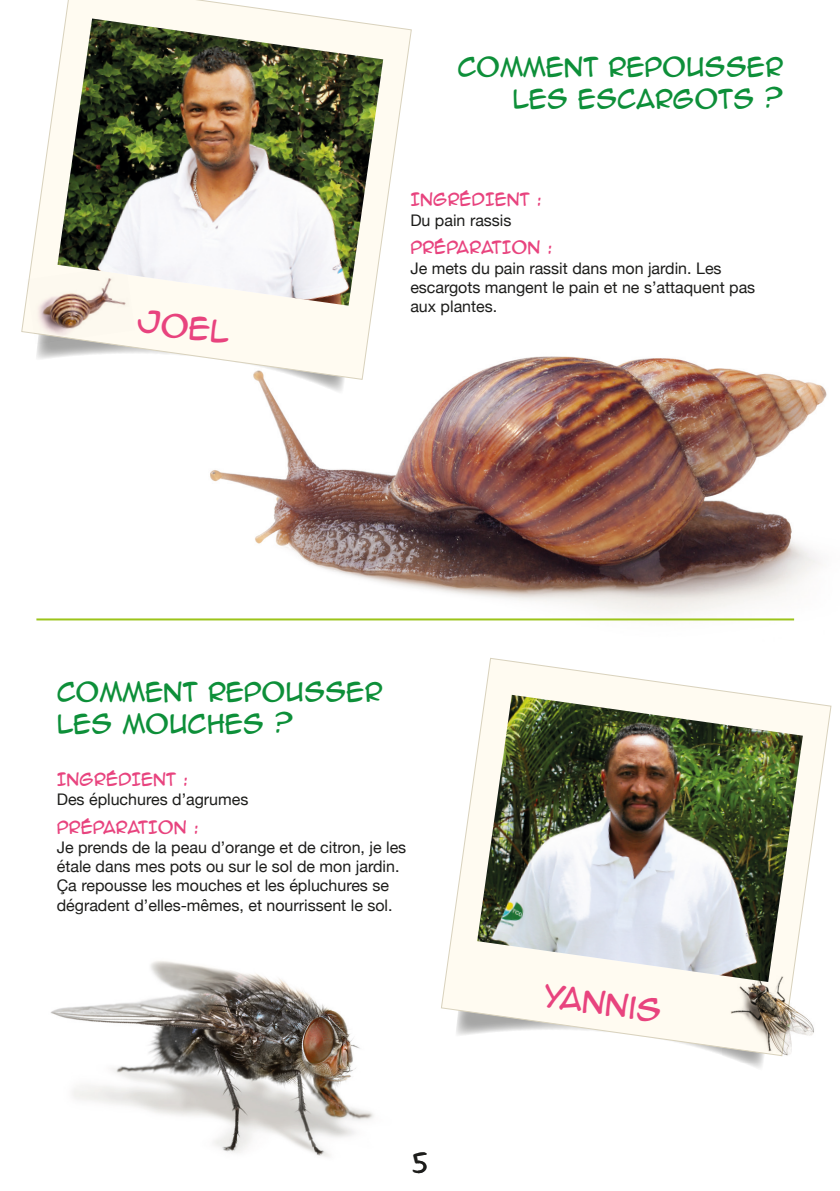
<style>
.page{position:relative;width:840px;height:1191px;background:#fff}
.page>*{position:absolute;margin:0;border:0;box-sizing:border-box;transform-origin:0 0}
.t1{font:28.4px "Anime Ace 2.0 BB";color:#e8437e}
.t2{font:24px "Anime Ace 2.0 BB";color:#0d8f39}
.t3{font:24px "Anime Ace 2.0 BB";color:#1d1d1b}
.t4{font:16px/19.2px "Helvetica Neue";color:#1d1d1b}
.t5{font:16px "Anime Ace 2.0 BB";color:#e8437e}
</style>
<div class="page">
<img style="left:50px;top:961px;width:324px;height:196px">
<img style="left:159px;top:356px;width:673px;height:352px">
<svg style="left:159px;top:380px;width:188px;height:16px"></svg>
<svg style="left:21px;top:0;width:391px;height:380px"></svg>
<img style="left:57px;top:19px;width:326px;height:287px">
<img style="left:26px;top:265px;width:109px;height:79px">
<svg style="left:737px;top:1060px;width:26px;height:8px"></svg>
<svg style="left:440px;top:657px;width:391px;height:399px"></svg>
<img style="left:477px;top:695px;width:325px;height:287px">
<hr style="left:36px;top:618px;width:757px;height:2px;background:#9cc41b">
<img style="left:724px;top:966px;width:96px;height:94px">
<p class="t1" style="left:139px;top:302px;width:95px;rotate:8deg">JOEL</p>
<p class="t2" style="left:457px;top:51px;width:327px">COMMENT REPOUSSER</p>
<p class="t2" style="left:512px;top:83px;width:272px">LES ESCARGOTS ?</p>
<p class="t5" style="left:410px;top:189px;width:133px">INGRÉDIENT :</p>
<p class="t4" style="left:410px;top:211px;width:103px">Du pain rassis</p>
<p class="t5" style="left:410px;top:237px;width:143px">PRÉPARATION :</p>
<p class="t4" style="left:410px;top:259px;width:346px">Je mets du pain rassit dans mon jardin. Les escargots mangent le pain et ne s’attaquent pas aux plantes.</p>
<p class="t2" style="left:57px;top:676px;width:327px">COMMENT REPOUSSER</p>
<p class="t2" style="left:57px;top:708px;width:238px">LES MOUCHES ?</p>
<p class="t5" style="left:57px;top:768px;width:133px">INGRÉDIENT :</p>
<p class="t4" style="left:57px;top:790px;width:193px">Des épluchures d’agrumes</p>
<p class="t5" style="left:57px;top:816px;width:143px">PRÉPARATION :</p>
<p class="t4" style="left:57px;top:838px;width:351px">Je prends de la peau d’orange et de citron, je les étale dans mes pots ou sur le sol de mon jardin.<br>Ça repousse les mouches et les épluchures se dégradent d’elles-mêmes, et nourrissent le sol.</p>
<p class="t3" style="left:412px;top:1147px;width:18px">5</p>
<p class="t1" style="left:546px;top:976px;width:120px;rotate:8deg">YANNIS</p>
</div>
